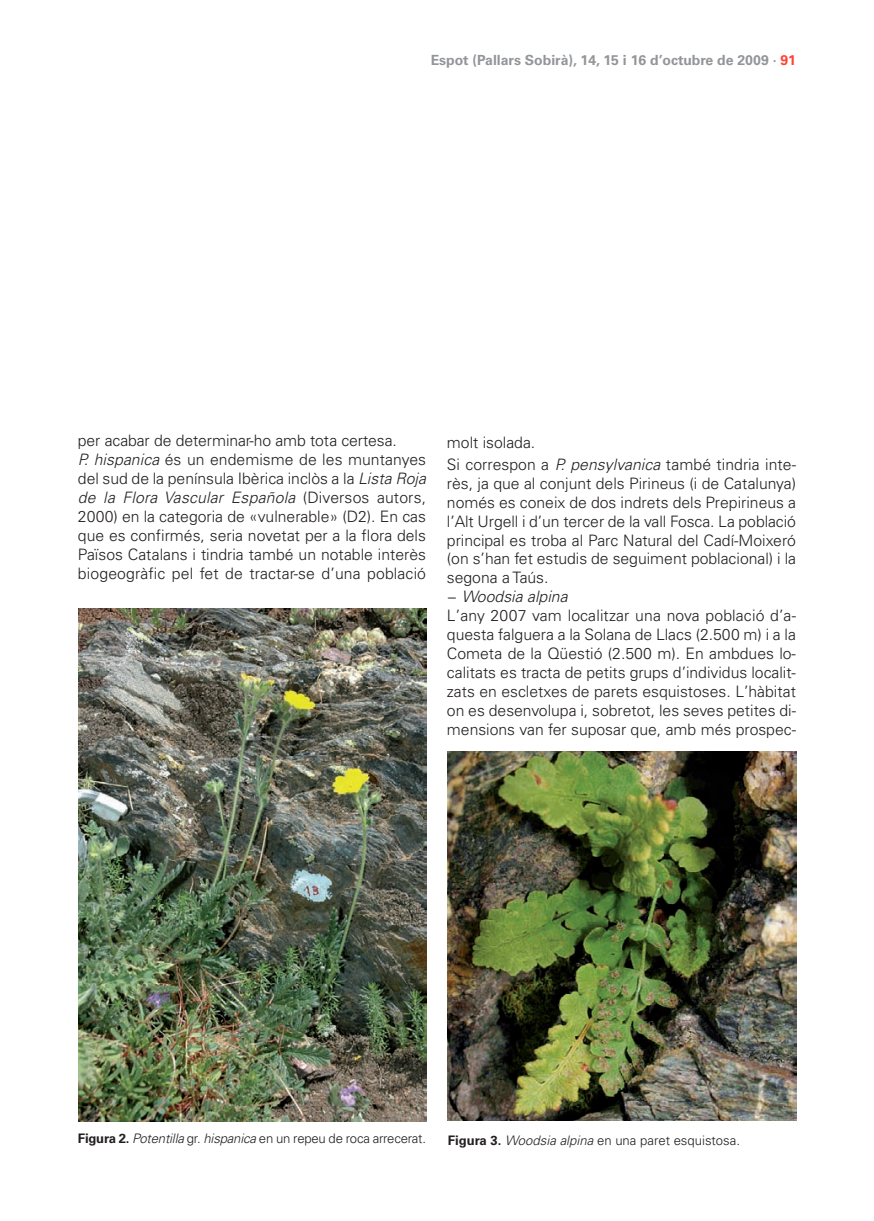
<style>
.page{position:relative;width:874px;height:1221px;background:#fff}
.page>*{position:absolute;margin:0;border:0;box-sizing:border-box;transform-origin:0 0}
.t1{font:300 15.75px/18.9px "Univers";color:#231f20}
.t2{font:700 14px "Univers";color:#939598}
.t3{font:300 13.12px "Univers";letter-spacing:-.015em;color:#231f20}
.s1{color:#ff4338}
.s2{font-style:italic}
.s3{font-weight:700}
</style>
<div class="page">
<img style="left:79px;top:608px;width:347px;height:512px">
<img style="left:447px;top:751px;width:348px;height:369px">
<p class="t2" style="left:430px;top:55px;width:366px">Espot (Pallars Sobirà), 14, 15 i 16 d’octubre de 2009 · <span class="s1">91</span></p>
<p class="t1" style="left:78px;top:432px;width:352px">per acabar de determinar-ho amb tota certesa.<br><span class="s2">P. hispanica</span> és un endemisme de les muntanyes del sud de la península Ibèrica inclòs a la <span class="s2">Lista Roja de la Flora Vascular Española</span> ( D i ve rs o s a u t o rs , 2000) en la categoria de «vulnerable» (D2). En cas que es confirmés, seria novetat per a la flora dels Països Catalans i tindria també un notable interès biogeogràfic pel fet de tractar-se d’una població</p>
<p class="t1" style="left:446px;top:433px;width:350px;line-height:21.5px">molt isolada.<br>Si correspon a <span class="s2">P. pensylvanica</span> també tindria inte-</p>
<p class="t1" style="left:446px;top:475px;width:350px">rès, ja que al conjunt dels Pirineus (i de Catalunya) només es coneix de dos indrets dels Prepirineus a l’Alt Urgell i d’un tercer de la vall Fosca. La població principal es troba al Parc Natural del Cadí-Moixeró (on s’han fet estudis de seguiment poblacional) i la segona a Taús.<br>− <span class="s2">Woodsia alpina<br></span>L’any 2007 vam localitzar una nova població d’a&shy;questa falguera a la Solana de Llacs (2.500 m) i a la Cometa de la Qüestió (2.500 m). En ambdues lo&shy;calitats es tracta de petits grups d’individus localit&shy;zats en escletxes de parets esquistoses. L’hàbitat on es desenvolupa i, sobretot, les seves petites di&shy;mensions van fer suposar que, amb més prospec-</p>
<p class="t3" style="left:78px;top:1133px;width:349px"><span class="s3">Figura 2.</span> <span class="s2">Potentilla</span>gr. <span class="s2">hispanica</span>en un repeu de roca arrecerat.</p>
<p class="t3" style="left:447px;top:1135px;width:293px"><span class="s3">Figura 3.</span> <span class="s2">Woodsia alpina</span>en una paret esquistosa.</p>
</div>
